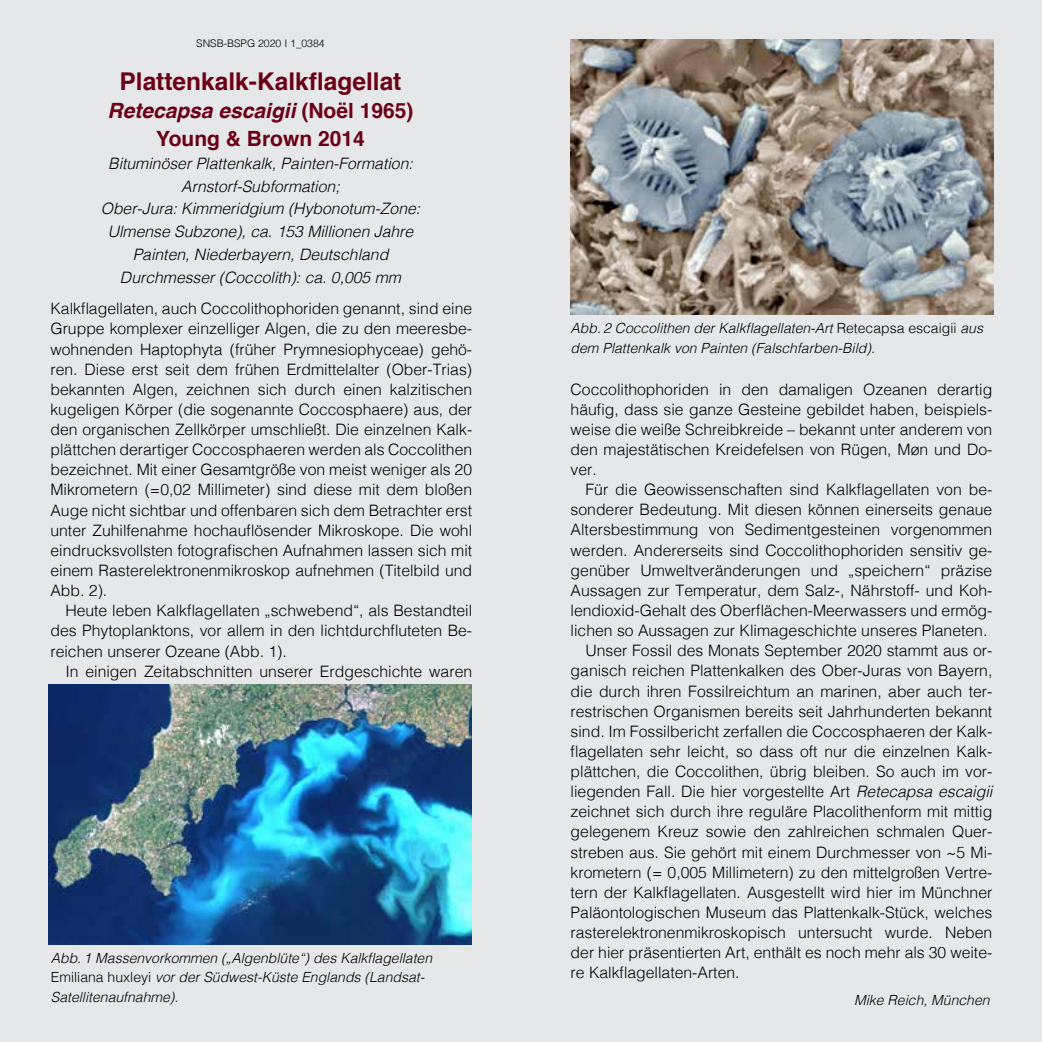
<style>
.page{position:relative;width:1042px;height:1042px;background:#fff}
.page>*{position:absolute;margin:0;border:0;box-sizing:border-box;transform-origin:0 0}
.t1{font:700 24.5px "Helvetica";color:#6b0016}
.t2{font:700 21px/28px "Helvetica";color:#6b0016;text-align:center}
.t3{font:300 15.75px/20.1px "Helvetica";color:#000;text-align:justify}
.t4{font:italic 300 15.75px/22.8px "Helvetica";color:#000;text-align:center}
.t5{font:italic 300 14px/19.6px "Helvetica";color:#000}
.t6{font:300 10.5px "Helvetica";color:#000}
.s1{font-style:italic}
.s2{font-style:normal}
</style>
<div class="page">
<div style="left:0;top:0;width:521px;height:1042px;background:#e6e7e8"></div>
<div style="left:521px;top:0;width:521px;height:1042px;background:#e6e7e8"></div>
<img style="left:48px;top:685px;width:423px;height:260px">
<img style="left:570px;top:40px;width:423px;height:275px">
<p class="t6" style="left:196px;top:35px;width:130px">SNSB-BSPG 2020 I 1_0384</p>
<h1 class="t1" style="left:120px;top:62px;width:283px">Plattenkalk-Kalkflagellat</h1>
<h2 class="t2" style="left:108px;top:97px;width:307px"><span class="s1">Retecapsa escaigii</span> (Noël 1965)<br>Young &amp; Brown 2014</h2>
<p class="t4" style="left:101px;top:151px;width:321px">Bituminöser Plattenkalk, Painten-Formation:<br>Arnstorf-Subformation;<br>Ober-Jura: Kimmeridgium (Hybonotum-Zone:<br>Ulmense Subzone), ca. 153 Millionen Jahre Painten, Niederbayern, Deutschland Durchmesser (Coccolith): ca. 0,005 mm</p>
<p class="t3" style="left:50px;top:297px;width:423px">Kalkflagellaten, auch Coccolithophoriden genannt, sind eine Gruppe komplexer einzelliger Algen, die zu den meeresbe&shy;wohnenden Haptophyta (früher Prymnesiophyceae) gehö&shy;ren. Diese erst seit dem frühen Erdmittelalter (Ober-Trias) bekannten Algen, zeichnen sich durch einen kalzitischen kugeligen Körper (die sogenannte Coccosphaere) aus, der den organischen Zellkörper umschließt. Die einzelnen Kalk&shy;plättchen derartiger Coccosphaeren werden als Coccolithen bezeichnet. Mit einer Gesamtgröße von meist weniger als 20<br>Mikrometern (=0,02 Millimeter) sind diese mit dem bloßen Auge nicht sichtbar und offenbaren sich dem Betrachter erst unter Zuhilfenahme hochauflösender Mikroskope. Die wohl eindrucksvollsten fotografischen Aufnahmen lassen sich mit einem Rasterelektronenmikroskop aufnehmen (Titelbild und Abb. 2).</p>
<p class="t3" style="left:50px;top:599px;width:423px;text-indent:15px">Heute leben Kalkflagellaten „schwebend“, als Bestandteil des Phytoplanktons, vor allem in den lichtdurchfluteten Be&shy;reichen unserer Ozeane (Abb. 1).</p>
<p class="t3" style="left:65px;top:660px;width:408px">In einigen Zeitabschnitten unserer Erdgeschichte waren</p>
<p class="t5" style="left:51px;top:947px;width:383px">Abb. 1 Massenvorkommen („Algenblüte“) des Kalkflagellaten<br><span class="s2">Emiliana huxleyi</span> vor der Südwest-Küste Englands (Landsat-<br>Satellitenaufnahme).</p>
<p class="t5" style="left:570px;top:317px;width:414px;line-height:20.1px">Abb. 2 Coccolithen der Kalkflagellaten-Art <span class="s2">Retecapsa escaigii</span> aus dem Plattenkalk von Painten (Falschfarben-Bild).</p>
<p class="t3" style="left:570px;top:378px;width:423px">Coccolithophoriden in den damaligen Ozeanen derartig häufig, dass sie ganze Gesteine gebildet haben, beispiels&shy;weise die weiße Schreibkreide – bekannt unter anderem von den majestätischen Kreidefelsen von Rügen, Møn und Do&shy;ver.</p>
<p class="t3" style="left:585px;top:478px;width:408px">Für die Geowissenschaften sind Kalkflagellaten von be-</p>
<p class="t3" style="left:570px;top:498px;width:423px">sonderer Bedeutung. Mit diesen können einerseits genaue</p>
<p class="t3" style="left:570px;top:519px;width:423px">Altersbestimmung von Sedimentgesteinen vorgenommen</p>
<p class="t3" style="left:570px;top:539px;width:423px">werden. Andererseits sind Coccolithophoriden sensitiv ge-</p>
<p class="t3" style="left:570px;top:559px;width:423px">genüber Umweltveränderungen und „speichern“ präzise</p>
<p class="t3" style="left:570px;top:579px;width:423px">Aussagen zur Temperatur, dem Salz-, Nährstoff- und Koh-</p>
<p class="t3" style="left:570px;top:599px;width:423px">lendioxid-Gehalt des Oberflächen-Meerwassers und ermög-</p>
<p class="t3" style="left:570px;top:619px;width:418px">lichen so Aussagen zur Klimageschichte unseres Planeten.</p>
<p class="t3" style="left:585px;top:639px;width:408px">Unser Fossil des Monats September 2020 stammt aus or-</p>
<p class="t3" style="left:570px;top:659px;width:423px">ganisch reichen Plattenkalken des Ober-Juras von Bayern,</p>
<p class="t3" style="left:570px;top:680px;width:423px">die durch ihren Fossilreichtum an marinen, aber auch ter-</p>
<p class="t3" style="left:570px;top:700px;width:423px">restrischen Organismen bereits seit Jahrhunderten bekannt</p>
<p class="t3" style="left:570px;top:720px;width:423px">sind. Im Fossilbericht zerfallen die Coccosphaeren der Kalk-</p>
<p class="t3" style="left:570px;top:740px;width:423px">flagellaten sehr leicht, so dass oft nur die einzelnen Kalk-</p>
<p class="t3" style="left:570px;top:760px;width:423px">plättchen, die Coccolithen, übrig bleiben. So auch im vor-</p>
<p class="t3" style="left:570px;top:780px;width:423px">liegenden Fall. Die hier vorgestellte Art <span class="s1">Retecapsa escaigii</span></p>
<p class="t3" style="left:570px;top:800px;width:423px">zeichnet sich durch ihre reguläre Placolithenform mit mittig</p>
<p class="t3" style="left:570px;top:820px;width:423px">gelegenem Kreuz sowie den zahlreichen schmalen Quer-</p>
<p class="t3" style="left:570px;top:841px;width:423px">streben aus. Sie gehört mit einem Durchmesser von ~5 Mi-</p>
<p class="t3" style="left:570px;top:861px;width:423px">krometern (= 0,005 Millimetern) zu den mittelgroßen Vertre-</p>
<p class="t3" style="left:570px;top:881px;width:423px">tern der Kalkflagellaten. Ausgestellt wird hier im Münchner</p>
<p class="t3" style="left:570px;top:901px;width:423px">Paläontologischen Museum das Plattenkalk-Stück, welches</p>
<p class="t3" style="left:570px;top:921px;width:423px">rasterelektronenmikroskopisch untersucht wurde. Neben</p>
<p class="t3" style="left:570px;top:941px;width:423px">der hier präsentierten Art, enthält es noch mehr als 30 weite-</p>
<p class="t3" style="left:570px;top:961px;width:170px">re Kalkflagellaten-Arten.</p>
<p class="t5" style="left:854px;top:989px;width:137px">Mike Reich, München</p>
</div>
